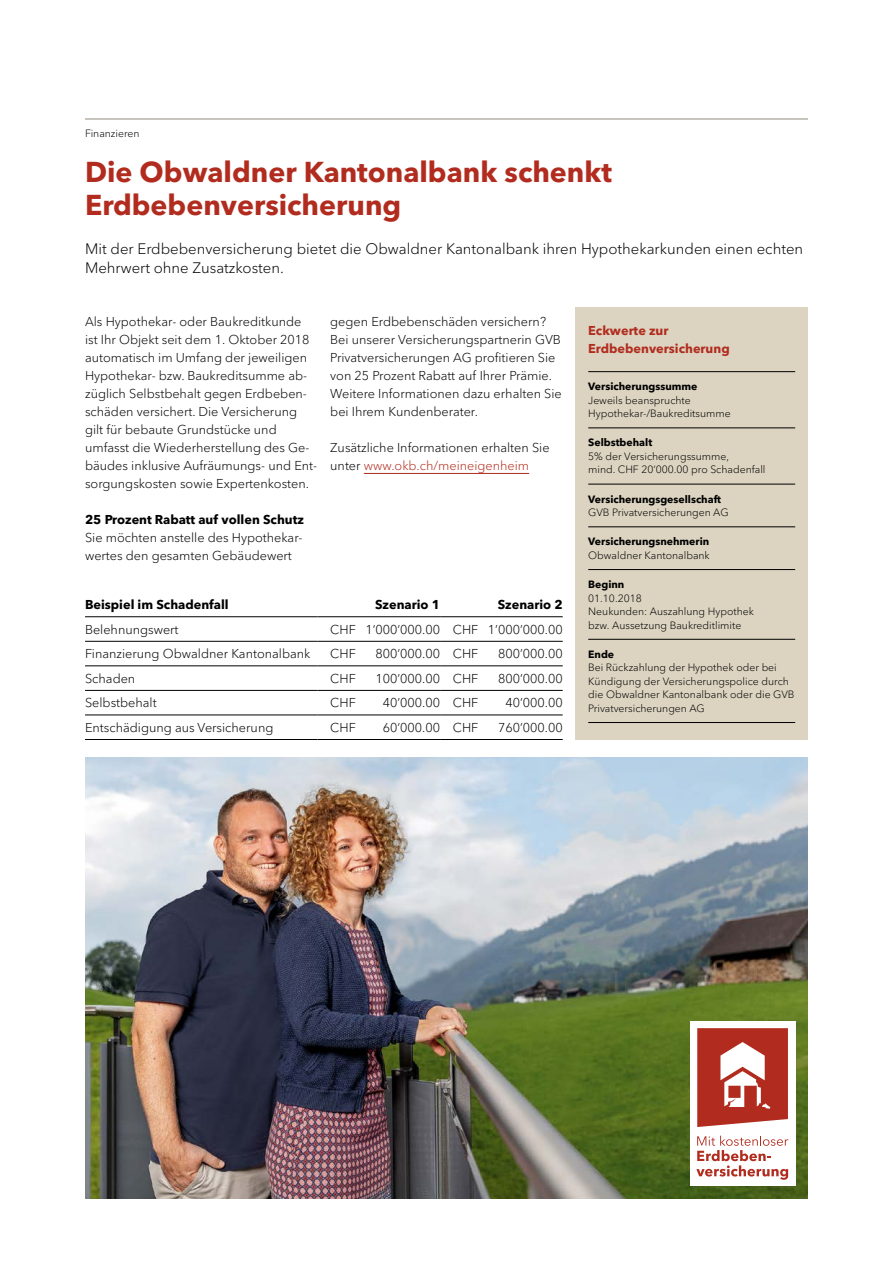
<style>
.page{position:relative;width:893px;height:1263px;background:#fff}
.page>*{position:absolute;margin:0;border:0;box-sizing:border-box;transform-origin:0 0}
.Titel_19_22{font:700 28.5px/33px "Avenir Next LT Pro";color:#b12c1e}
.Lead{font:300 15px/19.5px "Avenir Next LT Pro";color:#000}
.Grundtext_8_5_12{font:300 12.75px/18px "Avenir Next LT Pro";color:#000}
.Grundtext_8_5_12_ohn{font:300 12.75px "Avenir Next LT Pro";color:#000}
.Grundtext_8_5_12_ohn-2{font:700 12.75px "Avenir Next LT Pro";color:#000}
.Grundtext_8_5_12-2{font:700 12.75px/18px "Avenir Next LT Pro";color:#b12c1e}
.Grundtext_8_5_12-3{font:700 12.75px "Avenir Next LT Pro";color:#000}
.Grundtext_klein_7_9{font:300 10.5px/13.5px "Avenir Next LT Pro";color:#000}
.Grundtext_klein_7_9-2{font:700 10.5px "Avenir Next LT Pro";color:#000}
.Spitzmarke{font:300 10.5px "Avenir Next LT Pro";color:#000}
.s1{color:#b12c1e}
</style>
<div class="page">
<img style="left:85px;top:758px;width:723px;height:441px">
<hr style="left:85px;top:119px;width:723px;height:1px;background:#8f897d">
<hr style="left:364px;top:473px;width:165px;height:1px;background:#b12c1e">
<div style="left:575px;top:308px;width:233px;height:432px;background:#dcd4c1"></div>
<hr style="left:588px;top:371px;width:207px;height:1px;background:#000">
<hr style="left:588px;top:428px;width:207px;height:1px;background:#000">
<hr style="left:588px;top:484px;width:207px;height:1px;background:#000">
<hr style="left:588px;top:527px;width:207px;height:1px;background:#000">
<hr style="left:588px;top:569px;width:207px;height:1px;background:#000">
<hr style="left:588px;top:639px;width:207px;height:1px;background:#000">
<hr style="left:588px;top:722px;width:207px;height:1px;background:#000">
<div style="left:690px;top:1021px;width:105px;height:165px;background:#fff"></div>
<svg style="left:697px;top:1028px;width:91px;height:99px"></svg>
<svg style="left:696px;top:1136px;width:92px;height:44px"></svg>
<hr style="left:85px;top:616px;width:232px;height:1px;background:#000">
<hr style="left:317px;top:616px;width:123px;height:1px;background:#000">
<hr style="left:440px;top:616px;width:123px;height:1px;background:#000">
<hr style="left:85px;top:641px;width:232px;height:1px;background:#000">
<hr style="left:317px;top:641px;width:123px;height:1px;background:#000">
<hr style="left:440px;top:641px;width:123px;height:1px;background:#000">
<hr style="left:85px;top:666px;width:232px;height:1px;background:#000">
<hr style="left:317px;top:666px;width:123px;height:1px;background:#000">
<hr style="left:440px;top:666px;width:123px;height:1px;background:#000">
<hr style="left:85px;top:690px;width:232px;height:1px;background:#000">
<hr style="left:317px;top:690px;width:123px;height:1px;background:#000">
<hr style="left:440px;top:690px;width:123px;height:1px;background:#000">
<hr style="left:85px;top:715px;width:232px;height:1px;background:#000">
<hr style="left:317px;top:715px;width:123px;height:1px;background:#000">
<hr style="left:440px;top:715px;width:123px;height:1px;background:#000">
<hr style="left:85px;top:739px;width:232px;height:1px;background:#000">
<hr style="left:317px;top:739px;width:123px;height:1px;background:#000">
<hr style="left:440px;top:739px;width:123px;height:1px;background:#000">
<p class="Spitzmarke" style="left:85px;top:127px;width:56px">Finanzieren</p>
<p class="Titel_19_22" style="left:85px;top:155px;width:528px">Die Obwaldner Kantonalbank schenkt<br>Erdbebenversicherung</p>
<p class="Lead" style="left:85px;top:239px;width:720px">Mit der Erdbebenversicherung bietet die Obwaldner Kantonalbank ihren Hypothekarkunden einen echten<br>Mehrwert ohne Zusatzkosten.</p>
<p class="Grundtext_8_5_12" style="left:85px;top:312px;width:234px">Als Hypothekar- oder Baukreditkunde ist Ihr Objekt seit dem 1. Oktober 2018 automatisch im Umfang der jeweiligen Hypothekar- bzw. Baukreditsumme ab&shy;züglich Selbstbehalt gegen Erdbeben&shy;schäden versichert. Die Versicherung gilt für bebaute Grundstücke und umfasst die Wiederherstellung des Ge&shy;bäudes inklusive Aufräumungs- und Ent&shy;sorgungskosten sowie Expertenkosten.</p>
<p class="Grundtext_8_5_12-3" style="left:85px;top:511px;width:220px">25 Prozent Rabatt auf vollen Schutz</p>
<p class="Grundtext_8_5_12" style="left:85px;top:528px;width:219px">Sie möchten anstelle des Hypothekar&shy;wertes den gesamten Gebäudewert</p>
<p class="Grundtext_8_5_12" style="left:330px;top:312px;width:233px">gegen Erdbebenschäden versichern?<br>Bei unserer Versicherungspartnerin GVB Privatversicherungen AG profitieren Sie von 25 Prozent Rabatt auf Ihrer Prämie.<br>Weitere Informationen dazu erhalten Sie bei Ihrem Kundenberater.</p>
<p class="Grundtext_8_5_12" style="left:330px;top:438px;width:221px">Zusätzliche Informationen erhalten Sie unter <span class="s1">www.okb.ch/meineigenheim</span></p>
<p class="Grundtext_8_5_12_ohn-2" style="left:85px;top:597px;width:145px">Beispiel im Schadenfall</p>
<p class="Grundtext_8_5_12_ohn-2" style="left:375px;top:597px;width:67px">Szenario 1</p>
<p class="Grundtext_8_5_12_ohn-2" style="left:498px;top:597px;width:67px">Szenario 2</p>
<p class="Grundtext_8_5_12_ohn" style="left:85px;top:622px;width:95px">Belehnungswert</p>
<p class="Grundtext_8_5_12_ohn" style="left:330px;top:622px;width:111px">CHF 1’000’000.00</p>
<p class="Grundtext_8_5_12_ohn" style="left:453px;top:622px;width:111px">CHF 1’000’000.00</p>
<p class="Grundtext_8_5_12_ohn" style="left:85px;top:646px;width:227px">Finanzierung Obwaldner Kantonalbank</p>
<p class="Grundtext_8_5_12_ohn" style="left:330px;top:646px;width:27px">CHF</p>
<p class="Grundtext_8_5_12_ohn" style="left:375px;top:646px;width:66px">800’000.00</p>
<p class="Grundtext_8_5_12_ohn" style="left:453px;top:646px;width:27px">CHF</p>
<p class="Grundtext_8_5_12_ohn" style="left:498px;top:646px;width:66px">800’000.00</p>
<p class="Grundtext_8_5_12_ohn" style="left:85px;top:671px;width:52px">Schaden</p>
<p class="Grundtext_8_5_12_ohn" style="left:330px;top:671px;width:27px">CHF</p>
<p class="Grundtext_8_5_12_ohn" style="left:375px;top:671px;width:66px">100’000.00</p>
<p class="Grundtext_8_5_12_ohn" style="left:453px;top:671px;width:27px">CHF</p>
<p class="Grundtext_8_5_12_ohn" style="left:498px;top:671px;width:66px">800’000.00</p>
<p class="Grundtext_8_5_12_ohn" style="left:85px;top:695px;width:73px">Selbstbehalt</p>
<p class="Grundtext_8_5_12_ohn" style="left:330px;top:695px;width:27px">CHF</p>
<p class="Grundtext_8_5_12_ohn" style="left:383px;top:695px;width:59px">40’000.00</p>
<p class="Grundtext_8_5_12_ohn" style="left:453px;top:695px;width:27px">CHF</p>
<p class="Grundtext_8_5_12_ohn" style="left:505px;top:695px;width:59px">40’000.00</p>
<p class="Grundtext_8_5_12_ohn" style="left:85px;top:720px;width:190px">Entschädigung aus Versicherung</p>
<p class="Grundtext_8_5_12_ohn" style="left:330px;top:720px;width:27px">CHF</p>
<p class="Grundtext_8_5_12_ohn" style="left:383px;top:720px;width:59px">60’000.00</p>
<p class="Grundtext_8_5_12_ohn" style="left:453px;top:720px;width:27px">CHF</p>
<p class="Grundtext_8_5_12_ohn" style="left:498px;top:720px;width:66px">760’000.00</p>
<p class="Grundtext_8_5_12-2" style="left:588px;top:321px;width:143px">Eckwerte zur<br>Erdbebenversicherung</p>
<p class="Grundtext_klein_7_9-2" style="left:588px;top:380px;width:111px">Versicherungssumme</p>
<p class="Grundtext_klein_7_9" style="left:588px;top:393px;width:144px">Jeweils beanspruchte<br>Hypothekar-/Baukreditsumme</p>
<p class="Grundtext_klein_7_9-2" style="left:588px;top:436px;width:66px">Selbstbehalt</p>
<p class="Grundtext_klein_7_9" style="left:588px;top:450px;width:179px">5% der Versicherungssumme,<br>mind. CHF 20’000.00 pro Schadenfall</p>
<p class="Grundtext_klein_7_9-2" style="left:588px;top:493px;width:134px">Versicherungsgesellschaft</p>
<p class="Grundtext_klein_7_9" style="left:588px;top:506px;width:142px">GVB Privatversicherungen AG</p>
<p class="Grundtext_klein_7_9-2" style="left:588px;top:535px;width:123px">Versicherungsnehmerin</p>
<p class="Grundtext_klein_7_9" style="left:588px;top:548px;width:123px">Obwaldner Kantonalbank</p>
<p class="Grundtext_klein_7_9-2" style="left:588px;top:578px;width:38px">Beginn</p>
<p class="Grundtext_klein_7_9" style="left:588px;top:591px;width:55px">01.10.2018</p>
<p class="Grundtext_klein_7_9" style="left:588px;top:605px;width:167px">Neukunden: Auszahlung Hypothek bzw. Aussetzung Baukreditlimite</p>
<p class="Grundtext_klein_7_9-2" style="left:588px;top:648px;width:28px">Ende</p>
<p class="Grundtext_klein_7_9" style="left:588px;top:661px;width:208px">Bei Rückzahlung der Hypothek oder bei Kündigung der Versicherungspolice durch die Obwaldner Kantonalbank oder die GVB Privatversicherungen AG</p>
</div>
